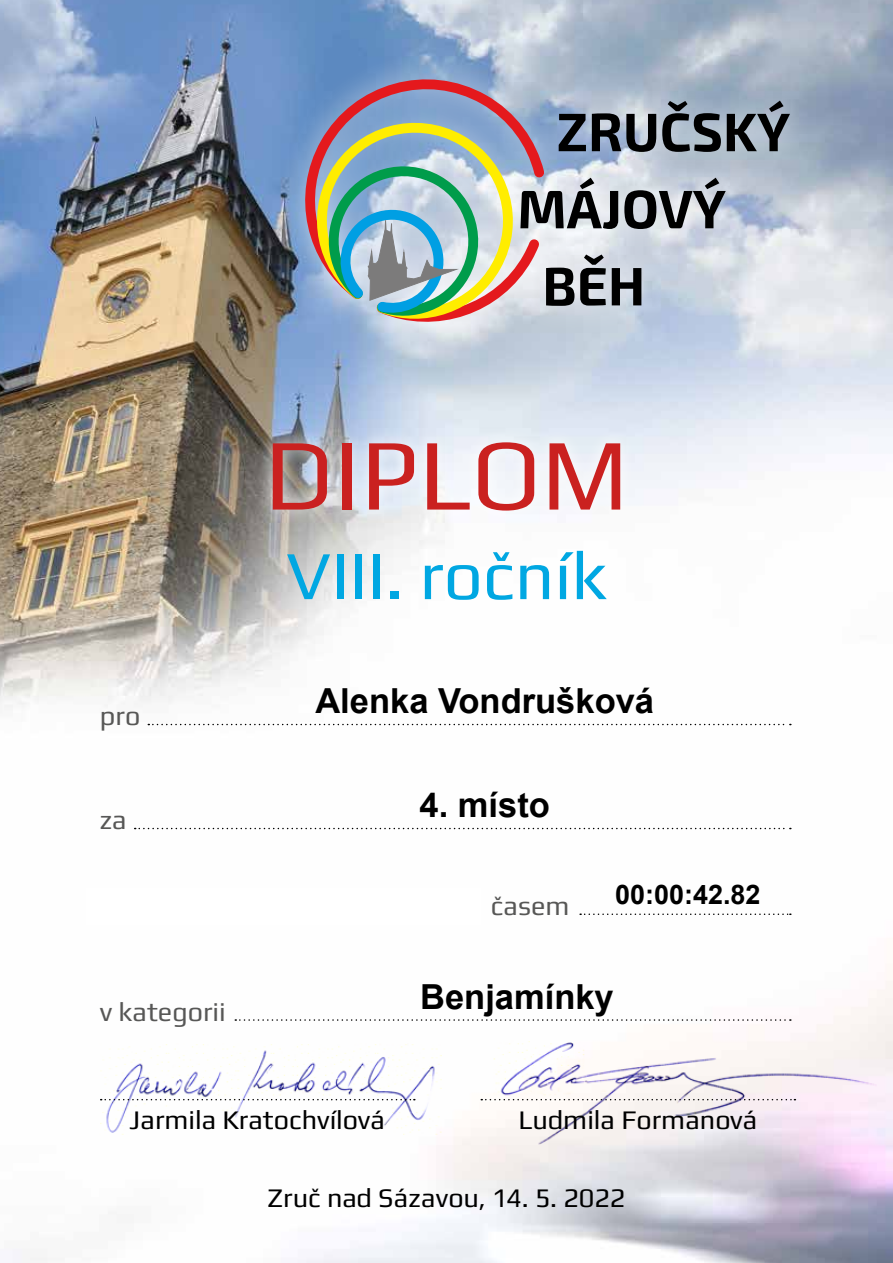
<style>
.page{position:relative;width:893px;height:1263px;background:#fff}
.page>*{position:absolute;margin:0;border:0;box-sizing:border-box;transform-origin:0 0}
.t1{font:102px "Play";color:#ca2120}
.t2{font:69px "Play";color:#00a7e2}
.t3{font:700 34.5px "Arial";color:#000}
.t4{font:27px "Play";color:#000}
.t5{font:27px "Play";color:#575756}
.t6{font:700 27px "Arial";color:#000}
</style>
<div class="page">
<img style="left:0;top:0;width:893px;height:1263px">
<div style="left:278px;top:52px;width:537px;height:297px;background:#fff;opacity:.75"></div>
<svg style="left:296px;top:68px;width:255px;height:262px;background:#9298bb"></svg>
<svg style="left:311px;top:101px;width:479px;height:223px;background:#a3aeb0"></svg>
<svg style="left:481px;top:1099px;width:13px;height:1px"></svg>
<svg style="left:257px;top:427px;width:379px;height:99px"></svg>
<svg style="left:148px;top:724px;width:643px;height:1px"></svg>
<svg style="left:235px;top:1019px;width:556px;height:2px"></svg>
<svg style="left:580px;top:913px;width:211px;height:2px"></svg>
<svg style="left:135px;top:828px;width:656px;height:1px"></svg>
<img style="left:100px;top:1044px;width:342px;height:91px">
<img style="left:494px;top:1040px;width:382px;height:105px">
<div style="left:86px;top:888px;width:394px;height:37px;background:#fff"></div>
<h1 class="t1" style="left:264px;top:414px;width:366px">DIPLOM</h1>
<p class="t5" style="left:100px;top:700px;width:42px">pro</p>
<p class="t5" style="left:100px;top:804px;width:28px">za</p>
<p class="t5" style="left:100px;top:995px;width:127px">v kategorii</p>
<h2 class="t2" style="left:286px;top:534px;width:322px">VIII. ročník</h2>
<p class="t3" style="left:315px;top:678px;width:340px">Alenka Vondrušková</p>
<p class="t3" style="left:420px;top:782px;width:132px">4. místo</p>
<p class="t5" style="left:491px;top:890px;width:80px">časem</p>
<p class="t6" style="left:615px;top:877px;width:147px">00:00:42.82</p>
<p class="t3" style="left:420px;top:974px;width:195px">Benjamínky</p>
<p class="t4" style="left:130px;top:1103px;width:257px">Jarmila Kratochvílová</p>
<p class="t4" style="left:518px;top:1103px;width:240px">Ludmila Formanová</p>
<p class="t4" style="left:267px;top:1182px;width:360px">Zruč nad Sázavou, 14. 5. 2022</p>
</div>
